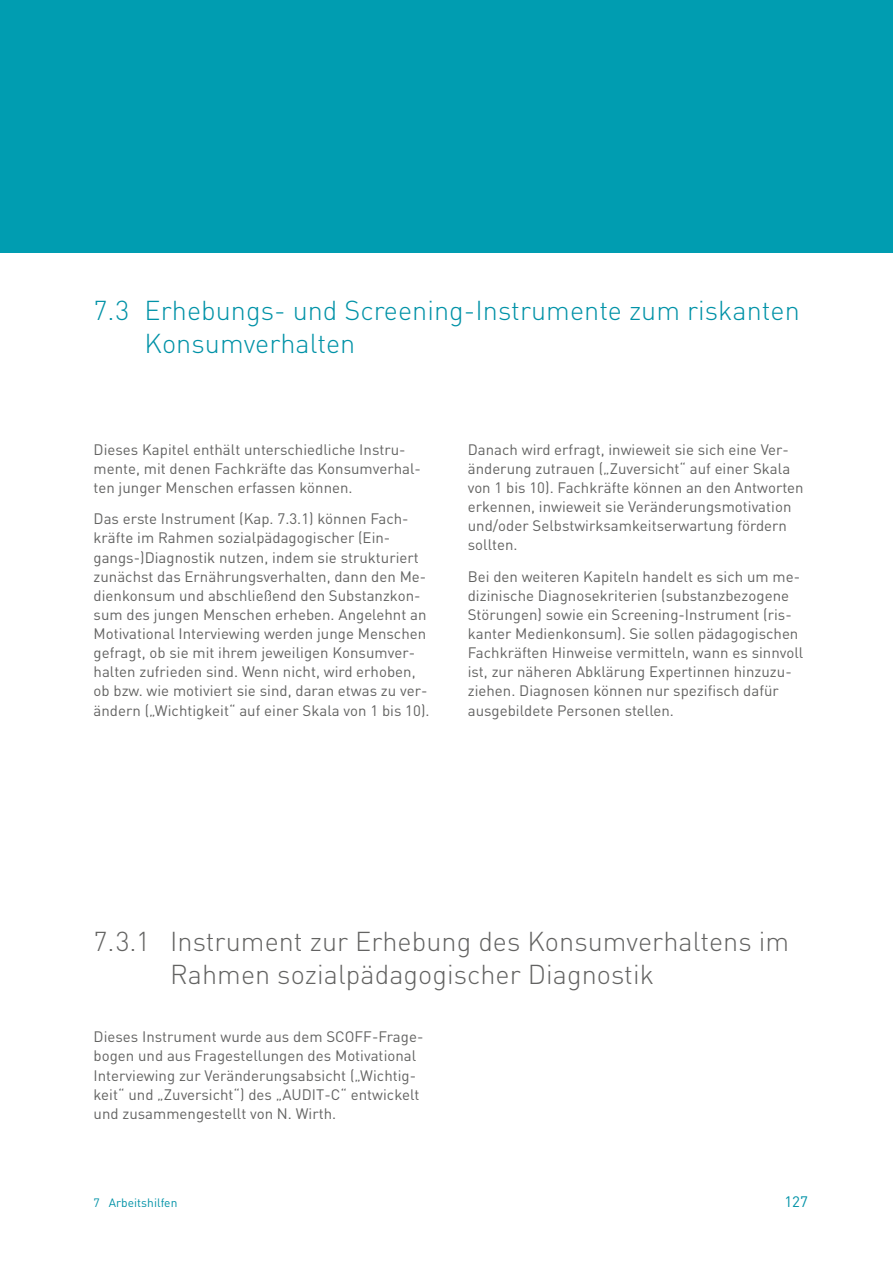
<style>
.page{position:relative;width:893px;height:1263px;background:#fff}
.page>*{position:absolute;margin:0;border:0;box-sizing:border-box;transform-origin:0 0}
.t1{font:300 27px/33px "FFDIN";color:#636362}
.t2{font:300 27px/33px "FFDIN";color:#0092a7}
.t3{font:15px/19px "FFDIN";color:#636362}
.t4{font:15px "FFDIN";color:#0092a7}
.t5{font:12px "FFDIN";color:#0092a7}
</style>
<div class="page">
<div style="left:0;top:0;width:893px;height:253px;background:#009db1"></div>
<h1 class="t2" style="left:145px;top:293px;width:657px;text-indent:-51px">7.3 Erhebungs- und Screening-Instrumente zum riskanten<br>Konsumverhalten</h1>
<p class="t3" style="left:94px;top:440px;width:329px">Dieses Kapitel enthält unterschiedliche Instru&shy;mente, mit denen Fachkräfte das Konsumverhal&shy;ten junger Menschen erfassen können.</p>
<p class="t3" style="left:94px;top:509px;width:338px">Das erste Instrument (Kap. 7.3.1) können Fach&shy;kräfte im Rahmen sozialpädagogischer (Ein&shy;gangs-)Diagnostik nutzen, indem sie strukturiert zunächst das Ernährungsverhalten, dann den Me&shy;dienkonsum und abschließend den Substanzkon&shy;sum des jungen Menschen erheben. Angelehnt an Motivational Interviewing werden junge Menschen gefragt, ob sie mit ihrem jeweiligen Konsumver&shy;halten zufrieden sind. Wenn nicht, wird erhoben, ob bzw. wie motiviert sie sind, daran etwas zu ver&shy;ändern („Wichtigkeit“ auf einer Skala von 1 bis 10).</p>
<p class="t3" style="left:468px;top:440px;width:337px">Danach wird erfragt, inwieweit sie sich eine Ver&shy;änderung zutrauen („Zuversicht“ auf einer Skala von 1 bis 10). Fachkräfte können an den Antworten erkennen, inwieweit sie Veränderungsmotivation und/oder Selbstwirksamkeitserwartung fördern sollten.</p>
<p class="t3" style="left:468px;top:566px;width:337px">Bei den weiteren Kapiteln handelt es sich um me&shy;dizinische Diagnosekriterien (substanzbezogene Störungen) sowie ein Screening-Instrument (ris&shy;kanter Medienkonsum). Sie sollen pädagogischen Fachkräften Hinweise vermitteln, wann es sinnvoll ist, zur näheren Abklärung Expertinnen hinzuzu&shy;ziehen. Diagnosen können nur spezifisch dafür ausgebildete Personen stellen.</p>
<h1 class="t1" style="left:170px;top:925px;width:620px;text-indent:-77px">7.3.1 Instrument zur Erhebung des Konsumverhaltens im<br>Rahmen sozialpädagogischer Diagnostik</h1>
<p class="t3" style="left:94px;top:1027px;width:331px">Dieses Instrument wurde aus dem SCOFF-Frage&shy;bogen und aus Fragestellungen des Motivational Interviewing zur Veränderungsabsicht („Wichtig&shy;keit“ und „Zuversicht“) des „AUDIT-C“ entwickelt und zusammengestellt von N. Wirth.</p>
<p class="t5" style="left:94px;top:1195px;width:85px">7 Arbeitshilfen</p>
<p class="t4" style="left:784px;top:1192px;width:25px">127</p>
</div>
